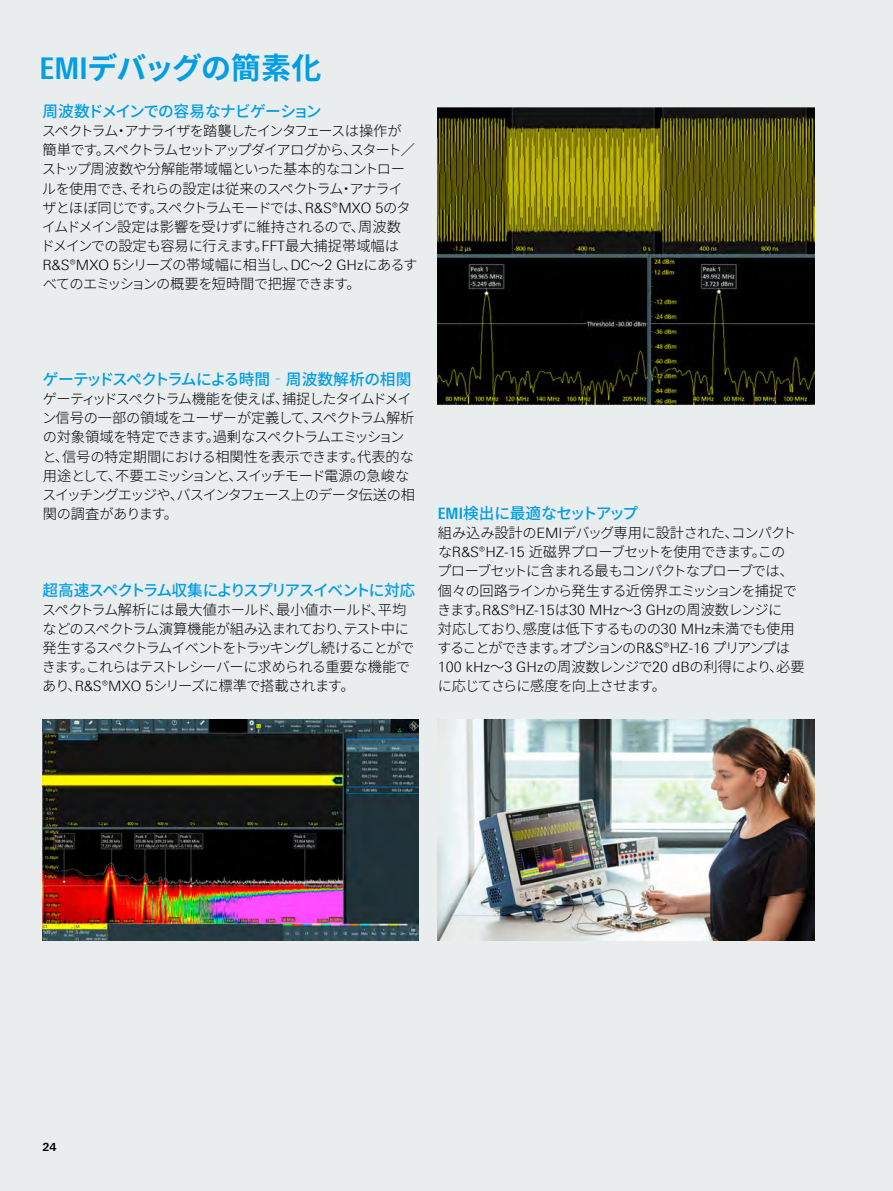
<style>
.page{position:relative;width:893px;height:1191px;background:#eaedee}
.page>*{position:absolute;margin:0;border:0;box-sizing:border-box;transform-origin:0 0}
.Seiten_Headline_20Pt_cyan_IVZ_Applicatio{font:700 30px "Source Han Sans";letter-spacing:-.03em;color:#009ee3}
.Absatzfett_cyan{font:500 15.75px "Source Han Sans";letter-spacing:-.06em;color:#009ee3}
.Absatzfett_cyan-2{font:500 15.75px "Source Han Sans";letter-spacing:-.095em;color:#009ee3}
.Absatzfett_cyan-3{font:500 15.75px "Source Han Sans";letter-spacing:-.03em;color:#009ee3}
.Haupttext_ohne_Abstand{font:300 14.25px/19.2px "Source Han Sans";letter-spacing:-.06em;color:#000}
.t1{font:700 11.25px "Linotype Univers 630";color:#000}
.s1{font-family:"Linotype Univers 620 Cn"}
.s2{font-family:"Linotype Univers 330"}
.s3{font-family:"Linotype Univers 620 Cn";font-weight:700}
</style>
<div class="page">
<img style="left:438px;top:720px;width:376px;height:220px">
<img style="left:43px;top:720px;width:376px;height:220px">
<img style="left:438px;top:108px;width:376px;height:296px">
<p class="Seiten_Headline_20Pt_cyan_IVZ_Applicatio" style="left:40px;top:51px;width:283px"><span class="s1">EMI</span>デバッグの簡素化</p>
<p class="Absatzfett_cyan" style="left:43px;top:102px;width:281px">周波数ドメインでの容易なナビゲーション</p>
<p class="Haupttext_ohne_Abstand" style="left:41px;top:122px;width:378px">スペクトラム・アナライザを踏襲したインタフェースは操作が簡単です。スペクトラムセットアップダイアログから、スタート／ストップ周波数や分解能帯域幅といった基本的なコントロールを使用でき、それらの設定は従来のスペクトラム・アナライザとほぼ同じです。スペクトラムモードでは、<span class="s2">R&amp;S®MXO 5</span>のタイムドメイン設定は影響を受けずに維持されるので、周波数ドメインでの設定も容易に行えます。<span class="s2">FFT</span>最大捕捉帯域幅は<span class="s2">R&amp;S®MXO 5</span>シリーズの帯域幅に相当し、<span class="s2">DC</span>～<span class="s2">2 GHz</span>にあるすべてのエミッションの概要を短時間で把握できます。</p>
<p class="Absatzfett_cyan" style="left:43px;top:370px;width:370px">ゲーテッドスペクトラムによる時間‐周波数解析の相関</p>
<p class="Haupttext_ohne_Abstand" style="left:42px;top:389px;width:374px">ゲーティッドスペクトラム機能を使えば、捕捉したタイムドメイン信号の一部の領域をユーザーが定義して、スペクトラム解析の対象領域を特定できます。過剰なスペクトラムエミッションと、信号の特定期間における相関性を表示できます。代表的な用途として、不要エミッションと、スイッチモード電源の急峻なスイッチングエッジや、バスインタフェース上のデータ伝送の相関の調査があります。</p>
<p class="Absatzfett_cyan-2" style="left:43px;top:581px;width:374px">超高速スペクトラム収集によりスプリアスイベントに対応</p>
<p class="Haupttext_ohne_Abstand" style="left:42px;top:600px;width:374px">スペクトラム解析には最大値ホールド、最小値ホールド、平均などのスペクトラム演算機能が組み込まれており、テスト中に発生するスペクトラムイベントをトラッキングし続けることができます。これらはテストレシーバーに求められる重要な機能であり、<span class="s2">R&amp;S®MXO 5</span>シリーズに標準で搭載されます。</p>
<p class="Absatzfett_cyan-3" style="left:438px;top:504px;width:202px"><span class="s3">EMI</span>検出に最適なセットアップ</p>
<p class="Haupttext_ohne_Abstand" style="left:437px;top:523px;width:369px">組み込み設計の<span class="s2">EMI</span>デバッグ専用に設計された、コンパクトな<span class="s2">R&amp;S®HZ-15</span> 近磁界プローブセットを使用できます。この<br>プローブセットに含まれる最もコンパクトなプローブでは、個々の回路ラインから発生する近傍界エミッションを捕捉できます。<span class="s2">R&amp;S®HZ-15</span>は<span class="s2">30 MHz</span>～<span class="s2">3 GHz</span>の周波数レンジに<br>対応しており、感度は低下するものの<span class="s2">30 MHz</span>未満でも使用することができます。オプションの<span class="s2">R&amp;S®HZ-16</span> プリアンプは<span class="s2">100 kHz</span>～<span class="s2">3 GHz</span>の周波数レンジで<span class="s2">20 dB</span>の利得により、必要に応じてさらに感度を向上させます。</p>
<p class="t1" style="left:43px;top:1139px;width:16px">24</p>
</div>
